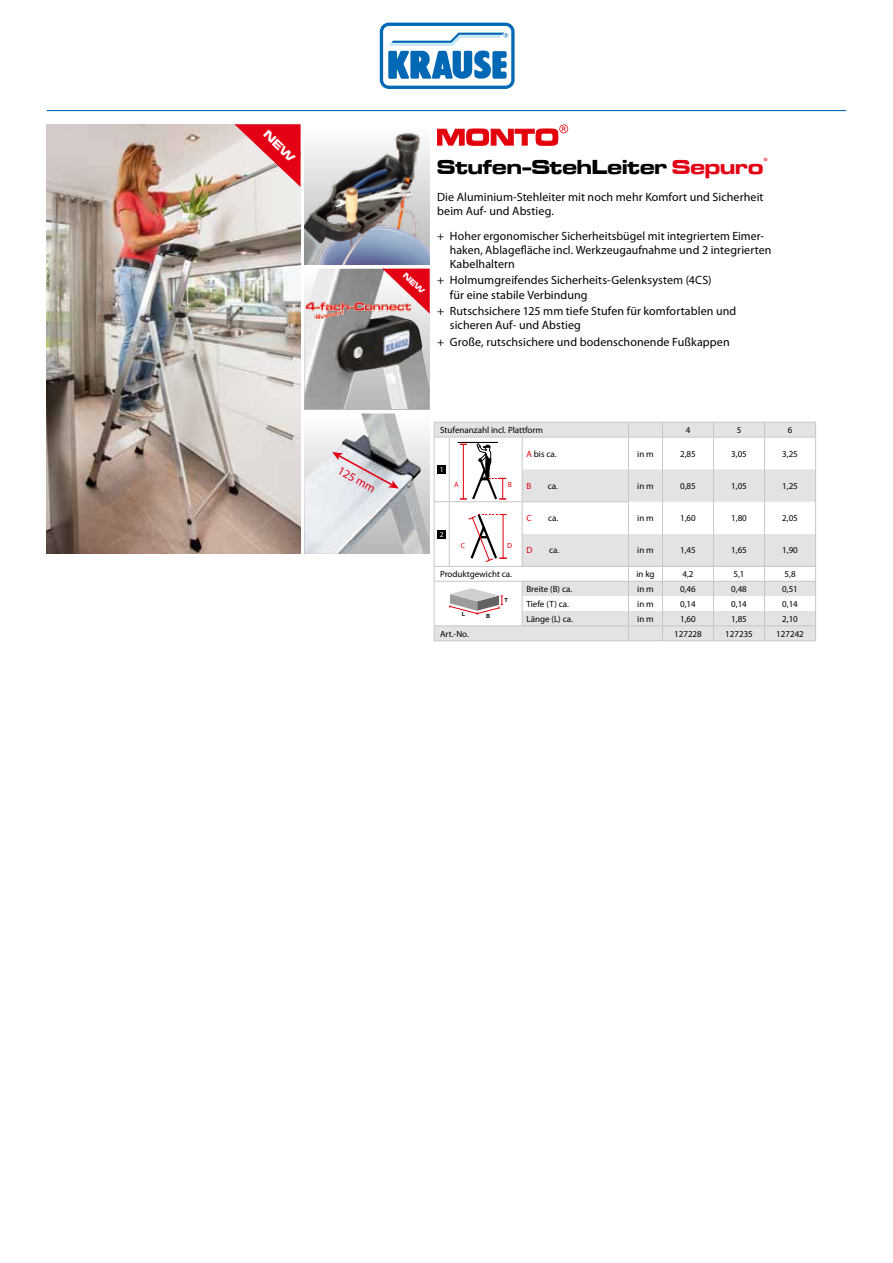
<style>
.page{position:relative;width:893px;height:1263px;background:#fff}
.page>*{position:absolute;margin:0;border:0;box-sizing:border-box;transform-origin:0 0}
.t1{font:21px "Microgramma D Bold Exte";letter-spacing:.005em;color:#000}
.t2{font:12px/14.2px "Myriad Pro";letter-spacing:.01em;color:#000}
.t3{font:12px "Myriad Pro";color:#e30015}
.t4{font:9px "Myriad Pro";color:#000}
.t5{font:9px "Myriad Pro";color:#e3000b}
.t6{font:7.5px "Myriad Pro";color:#e3000b}
.t7{font:7.5px "Myriad Pro";color:#fff}
.t8{font:700 5.55px "Helvetica LT Std";color:#000}
.s1{color:#e30015}
.s2{color:#e3000b}
</style>
<div class="page">
<svg style="left:378px;top:21px;width:138px;height:69px"></svg>
<svg style="left:380px;top:23px;width:135px;height:66px"></svg>
<hr style="left:47px;top:110px;width:799px;height:1px;background:#0068b4">
<img style="left:305px;top:133px;width:124px;height:132px">
<img style="left:305px;top:413px;width:124px;height:141px">
<img style="left:47px;top:124px;width:253px;height:430px">
<img style="left:305px;top:269px;width:124px;height:140px">
<svg style="left:434px;top:422px;width:382px;height:219px"></svg>
<svg style="left:437px;top:125px;width:131px;height:20px"></svg>
<svg style="left:330px;top:452px;width:71px;height:37px;background:#bfb5bb"></svg>
<img style="left:306px;top:301px;width:105px;height:17px">
<svg style="left:382px;top:268px;width:48px;height:46px"></svg>
<svg style="left:233px;top:124px;width:68px;height:64px;background:#e3747c"></svg>
<p class="t3" style="left:342px;top:463px;width:43px;rotate:29deg">125 mm</p>
<h1 class="t1" style="left:437px;top:153px;width:332px">Stufen-StehLeiter <span class="s1">Sepuro</span><sup>®</sup></h1>
<p class="t2" style="left:437px;top:190px;width:328px">Die Aluminium-Stehleiter mit noch mehr Komfort und Sicherheit beim Auf- und Abstieg.</p>
<p class="t2" style="left:450px;top:229px;width:323px;text-indent:-13px">+ Hoher ergonomischer Sicherheitsbügel mit integriertem Eimer&shy;haken, Ablagefläche incl. Werkzeugaufnahme und 2 integrierten<br>Kabelhaltern</p>
<p class="t2" style="left:450px;top:274px;width:263px;text-indent:-13px">+ Holmumgreifendes Sicherheits-Gelenksystem (4CS) für eine stabile Verbindung</p>
<p class="t2" style="left:450px;top:304px;width:288px;text-indent:-13px">+ Rutschsichere 125 mm tiefe Stufen für komfortablen und sicheren Auf- und Abstieg</p>
<p class="t2" style="left:437px;top:335px;width:294px">+ Große, rutschsichere und bodenschonende Fußkappen</p>
<p class="t4" style="left:440px;top:425px;width:104px">Stufenanzahl incl. Plattform</p>
<p class="t4" style="left:686px;top:425px;width:6px">4</p>
<p class="t4" style="left:737px;top:425px;width:6px">5</p>
<p class="t4" style="left:788px;top:425px;width:6px">6</p>
<p class="t7" style="left:440px;top:465px;width:5px">1</p>
<p class="t4" style="left:526px;top:449px;width:32px"><span class="s2">A</span> bis ca.</p>
<p class="t4" style="left:637px;top:449px;width:18px">in m</p>
<p class="t4" style="left:680px;top:449px;width:17px">2,85</p>
<p class="t4" style="left:731px;top:449px;width:17px">3,05</p>
<p class="t4" style="left:782px;top:449px;width:17px">3,25</p>
<p class="t5" style="left:526px;top:481px;width:6px">B</p>
<p class="t4" style="left:548px;top:481px;width:12px">ca.</p>
<p class="t4" style="left:637px;top:481px;width:18px">in m</p>
<p class="t4" style="left:680px;top:481px;width:17px">0,85</p>
<p class="t4" style="left:731px;top:481px;width:17px">1,05</p>
<p class="t4" style="left:782px;top:481px;width:17px">1,25</p>
<p class="t6" style="left:454px;top:481px;width:6px">A</p>
<p class="t6" style="left:508px;top:481px;width:6px">B</p>
<p class="t7" style="left:440px;top:530px;width:5px">2</p>
<p class="t6" style="left:461px;top:542px;width:6px">C</p>
<p class="t6" style="left:507px;top:542px;width:6px">D</p>
<p class="t5" style="left:526px;top:513px;width:7px">C</p>
<p class="t4" style="left:548px;top:513px;width:12px">ca.</p>
<p class="t4" style="left:637px;top:513px;width:18px">in m</p>
<p class="t4" style="left:680px;top:513px;width:17px">1,60</p>
<p class="t4" style="left:731px;top:513px;width:17px">1,80</p>
<p class="t4" style="left:782px;top:513px;width:17px">2,05</p>
<p class="t5" style="left:526px;top:545px;width:7px">D</p>
<p class="t4" style="left:549px;top:545px;width:12px">ca.</p>
<p class="t4" style="left:637px;top:545px;width:18px">in m</p>
<p class="t4" style="left:680px;top:545px;width:17px">1,45</p>
<p class="t4" style="left:731px;top:545px;width:17px">1,65</p>
<p class="t4" style="left:782px;top:545px;width:17px">1,90</p>
<p class="t4" style="left:440px;top:569px;width:73px">Produktgewicht ca.</p>
<p class="t4" style="left:636px;top:569px;width:20px">in kg</p>
<p class="t4" style="left:682px;top:569px;width:13px">4,2</p>
<p class="t4" style="left:733px;top:569px;width:13px">5,1</p>
<p class="t4" style="left:784px;top:569px;width:13px">5,8</p>
<p class="t4" style="left:526px;top:584px;width:47px">Breite (B) ca.</p>
<p class="t4" style="left:637px;top:584px;width:18px">in m</p>
<p class="t4" style="left:680px;top:584px;width:17px">0,46</p>
<p class="t4" style="left:731px;top:584px;width:17px">0,48</p>
<p class="t4" style="left:782px;top:584px;width:17px">0,51</p>
<p class="t4" style="left:526px;top:599px;width:44px">Tiefe (T) ca.</p>
<p class="t4" style="left:637px;top:599px;width:18px">in m</p>
<p class="t4" style="left:680px;top:599px;width:17px">0,14</p>
<p class="t4" style="left:731px;top:599px;width:17px">0,14</p>
<p class="t4" style="left:782px;top:599px;width:17px">0,14</p>
<p class="t4" style="left:526px;top:613px;width:48px">Länge (L) ca.</p>
<p class="t4" style="left:637px;top:613px;width:18px">in m</p>
<p class="t4" style="left:680px;top:613px;width:17px">1,60</p>
<p class="t4" style="left:731px;top:613px;width:17px">1,85</p>
<p class="t4" style="left:782px;top:613px;width:17px">2,10</p>
<p class="t4" style="left:440px;top:629px;width:30px">Art.-No.</p>
<p class="t4" style="left:674px;top:629px;width:29px">127228</p>
<p class="t4" style="left:725px;top:629px;width:29px">127235</p>
<p class="t4" style="left:776px;top:629px;width:29px">127242</p>
<p class="t8" style="left:504px;top:597px;width:5px">T</p>
<p class="t8" style="left:462px;top:610px;width:5px">L</p>
<p class="t8" style="left:486px;top:612px;width:6px">B</p>
</div>
